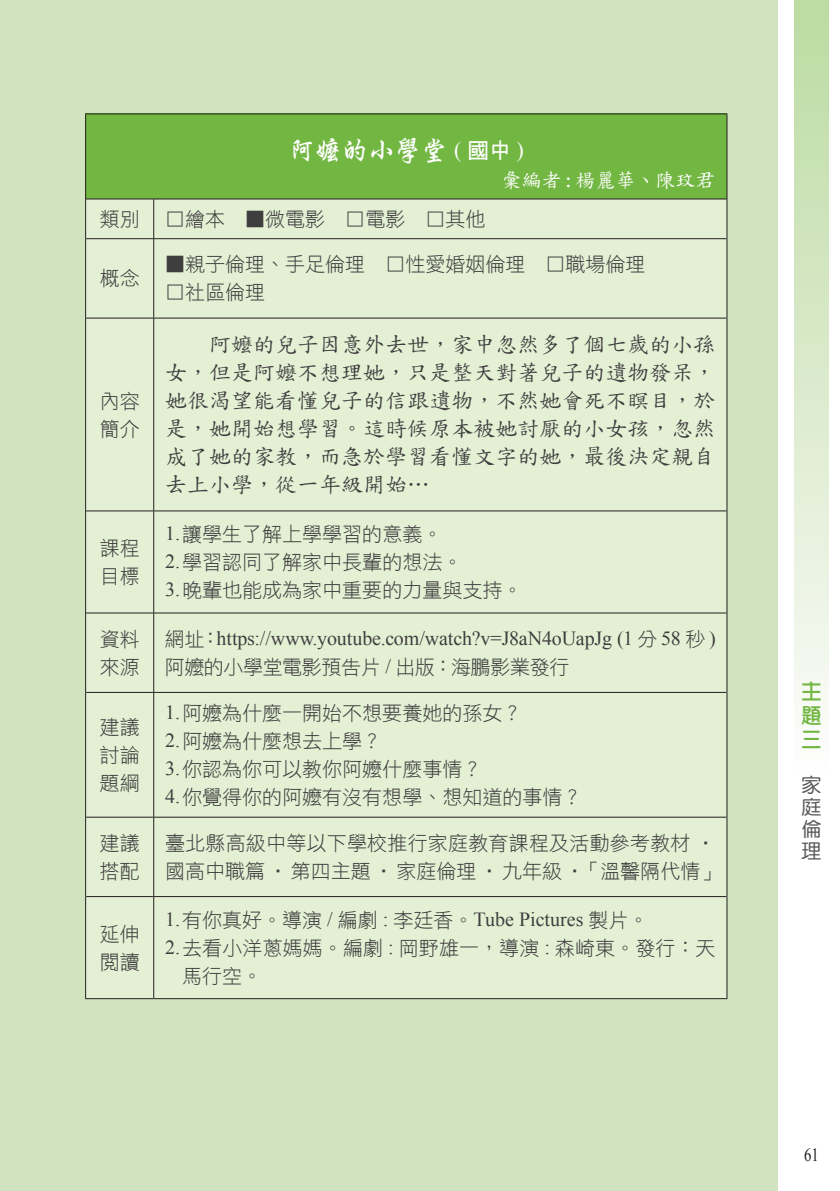
<style>
.page{position:relative;width:840px;height:1191px;background:#fff}
.page>*{position:absolute;margin:0;border:0;box-sizing:border-box;transform-origin:0 0}
.t1{font:28px "Singkai EG Bold Big 5";letter-spacing:-.055em;color:#fff}
.t2{font:22px/28px "DF Biao Kai W5 WINP BF";color:#3e3e3f;text-align:justify}
.t3{font:22px/24px "DF Hua Zong W5 WINP BF";color:#73b743;text-align:justify}
.t4{font:20px/28px "DF Hei W3 WINP BF";color:#3e3e3f}
.t5{font:20px "Times New Roman";letter-spacing:-.005em;color:#3e3e3f}
.t6{font:20px "DF Biao Kai W5 WINP BF";color:#fff}
.t7{font:20px/22px "DF Yuan W5 WINP BF";color:#57585a;text-align:justify}
.t8{font:18.4px "Times New Roman";color:#231f20;scale:.8 1}
.s1{font-family:"Times New Roman";font-size:22px}
.s2{font-family:"DF Hei W7 WINP BF";font-size:22px}
.s3{font-family:"Times New Roman"}
.s4{font-family:"DF Hei W3 WINP BF"}
</style>
<div class="page">
<div style="left:0;top:0;width:777px;height:1191px;background:#d2e4bf"></div>
<svg style="left:794px;top:0;width:34px;height:704px;background:#d8e9c9"></svg>
<div style="left:86px;top:114px;width:640px;height:85px;background:#73b743"></div>
<div style="left:86px;top:200px;width:640px;height:696px;background:#e4f0d4"></div>
<div style="left:86px;top:897px;width:640px;height:101px;background:#e4f0d4"></div>
<hr style="left:86px;top:199px;width:68px;height:1px;background:#231f20">
<hr style="left:154px;top:199px;width:572px;height:1px;background:#231f20">
<hr style="left:153px;top:199px;width:1px;height:39px;background:#231f20">
<hr style="left:86px;top:238px;width:68px;height:1px;background:#231f20">
<hr style="left:154px;top:238px;width:572px;height:1px;background:#231f20">
<hr style="left:153px;top:239px;width:1px;height:79px;background:#231f20">
<hr style="left:86px;top:318px;width:68px;height:1px;background:#231f20">
<hr style="left:154px;top:318px;width:572px;height:1px;background:#231f20">
<hr style="left:153px;top:318px;width:1px;height:192px;background:#231f20">
<hr style="left:86px;top:510px;width:68px;height:1px;background:#231f20">
<hr style="left:154px;top:510px;width:572px;height:1px;background:#231f20">
<hr style="left:153px;top:511px;width:1px;height:102px;background:#231f20">
<hr style="left:86px;top:612px;width:68px;height:1px;background:#231f20">
<hr style="left:154px;top:612px;width:572px;height:1px;background:#231f20">
<hr style="left:153px;top:613px;width:1px;height:79px;background:#231f20">
<hr style="left:86px;top:692px;width:68px;height:1px;background:#231f20">
<hr style="left:154px;top:692px;width:572px;height:1px;background:#231f20">
<hr style="left:153px;top:692px;width:1px;height:125px;background:#231f20">
<hr style="left:86px;top:817px;width:68px;height:1px;background:#231f20">
<hr style="left:154px;top:817px;width:572px;height:1px;background:#231f20">
<hr style="left:153px;top:817px;width:1px;height:79px;background:#231f20">
<hr style="left:86px;top:896px;width:68px;height:1px;background:#231f20">
<hr style="left:154px;top:896px;width:572px;height:1px;background:#231f20">
<hr style="left:153px;top:896px;width:1px;height:102px;background:#231f20">
<hr style="left:85px;top:113px;width:69px;height:1px;background:#231f20">
<hr style="left:85px;top:114px;width:1px;height:85px;background:#231f20">
<hr style="left:154px;top:113px;width:573px;height:1px;background:#231f20">
<hr style="left:726px;top:114px;width:1px;height:85px;background:#231f20">
<hr style="left:85px;top:199px;width:1px;height:40px;background:#231f20">
<hr style="left:726px;top:199px;width:1px;height:40px;background:#231f20">
<hr style="left:85px;top:239px;width:1px;height:79px;background:#231f20">
<hr style="left:726px;top:239px;width:1px;height:79px;background:#231f20">
<hr style="left:85px;top:318px;width:1px;height:193px;background:#231f20">
<hr style="left:726px;top:318px;width:1px;height:193px;background:#231f20">
<hr style="left:85px;top:511px;width:1px;height:102px;background:#231f20">
<hr style="left:726px;top:511px;width:1px;height:102px;background:#231f20">
<hr style="left:85px;top:613px;width:1px;height:79px;background:#231f20">
<hr style="left:726px;top:613px;width:1px;height:79px;background:#231f20">
<hr style="left:85px;top:692px;width:1px;height:125px;background:#231f20">
<hr style="left:726px;top:692px;width:1px;height:125px;background:#231f20">
<hr style="left:85px;top:817px;width:1px;height:79px;background:#231f20">
<hr style="left:726px;top:817px;width:1px;height:79px;background:#231f20">
<hr style="left:85px;top:896px;width:1px;height:102px;background:#231f20">
<hr style="left:726px;top:896px;width:1px;height:102px;background:#231f20">
<hr style="left:85px;top:998px;width:69px;height:1px;background:#231f20">
<hr style="left:154px;top:998px;width:573px;height:1px;background:#231f20">
<h1 class="t1" style="left:287px;top:136px;width:238px">阿嬤的小學堂 <span class="s1">(</span> <span class="s2">國中</span> <span class="s1">)</span></h1>
<p class="t6" style="left:501px;top:170px;width:215px">彙編者 : 楊麗華、陳玟君</p>
<p class="t4" style="left:100px;top:205px;width:41px">類別</p>
<p class="t4" style="left:165px;top:205px;width:321px">□繪本 ▓微電影 □電影 □其他</p>
<p class="t4" style="left:100px;top:264px;width:41px">概念</p>
<p class="t4" style="left:100px;top:386px;width:41px">內容簡介</p>
<p class="t4" style="left:100px;top:534px;width:42px">課程目標</p>
<p class="t4" style="left:165px;top:250px;width:482px">▓親子倫理、手足倫理 □性愛婚姻倫理 □職場倫理</p>
<p class="t4" style="left:165px;top:278px;width:101px">□社區倫理</p>
<p class="t2" style="left:165px;top:330px;width:551px;text-indent:44px">阿嬤的兒子因意外去世，家中忽然多了個七歲的小孫女，但是阿嬤不想理她，只是整天對著兒子的遺物發呆，她很渴望能看懂兒子的信跟遺物，不然她會死不瞑目，於是，她開始想學習。這時候原本被她討厭的小女孩，忽然成了她的家教，而急於學習看懂文字的她，最後決定親自去上小學，從一年級開始…</p>
<p class="t4" style="left:165px;top:520px;width:358px"><span class="s3">1.</span>讓學生了解上學學習的意義。<br><span class="s3">2.</span>學習認同了解家中長輩的想法。<br><span class="s3">3.</span>晚輩也能成為家中重要的力量與支持。</p>
<p class="t4" style="left:100px;top:624px;width:42px">資料來源</p>
<p class="t5" style="left:165px;top:624px;width:552px"><span class="s4">網址：</span>https://www.youtube.com/watch?v=J8aN4oUapJg (1 <span class="s4">分</span> 58 <span class="s4">秒</span> )</p>
<p class="t4" style="left:164px;top:652px;width:406px">阿嬤的小學堂電影預告片 <span class="s3">/</span> 出版：海鵬影業發行</p>
<p class="t4" style="left:100px;top:712px;width:42px;text-align:justify">建議討論題綱</p>
<p class="t4" style="left:165px;top:698px;width:418px"><span class="s3">1.</span>阿嬤為什麼一開始不想要養她的孫女？<br><span class="s3">2.</span>阿嬤為什麼想去上學？<br><span class="s3">3.</span>你認為你可以教你阿嬤什麼事情？<br><span class="s3">4.</span>你覺得你的阿嬤有沒有想學、想知道的事情？</p>
<p class="t4" style="left:100px;top:829px;width:42px">建議搭配</p>
<p class="t4" style="left:165px;top:829px;width:556px">臺北縣高級中等以下學校推行家庭教育課程及活動參考教材 ‧國高中職篇‧第四主題‧家庭倫理‧九年級‧「溫馨隔代情」</p>
<p class="t4" style="left:100px;top:919px;width:41px">延伸閱讀</p>
<p class="t5" style="left:165px;top:905px;width:484px">1.<span class="s4">有你真好。導演</span> / <span class="s4">編劇</span> : <span class="s4">李廷香。</span>Tube Pictures <span class="s4">製片。</span></p>
<p class="t4" style="left:182px;top:933px;width:534px;text-indent:-17px"><span class="s3">2.</span>去看小洋蔥媽媽。編劇 <span class="s3">:</span> 岡野雄一，導演 <span class="s3">:</span> 森崎東。發行：天馬行空。</p>
<p class="t3" style="left:800px;top:679px;width:23px">主題三</p>
<p class="t7" style="left:801px;top:773px;width:21px">家庭倫理</p>
<p class="t8" style="left:803px;top:1142px;width:20px">61</p>
</div>
